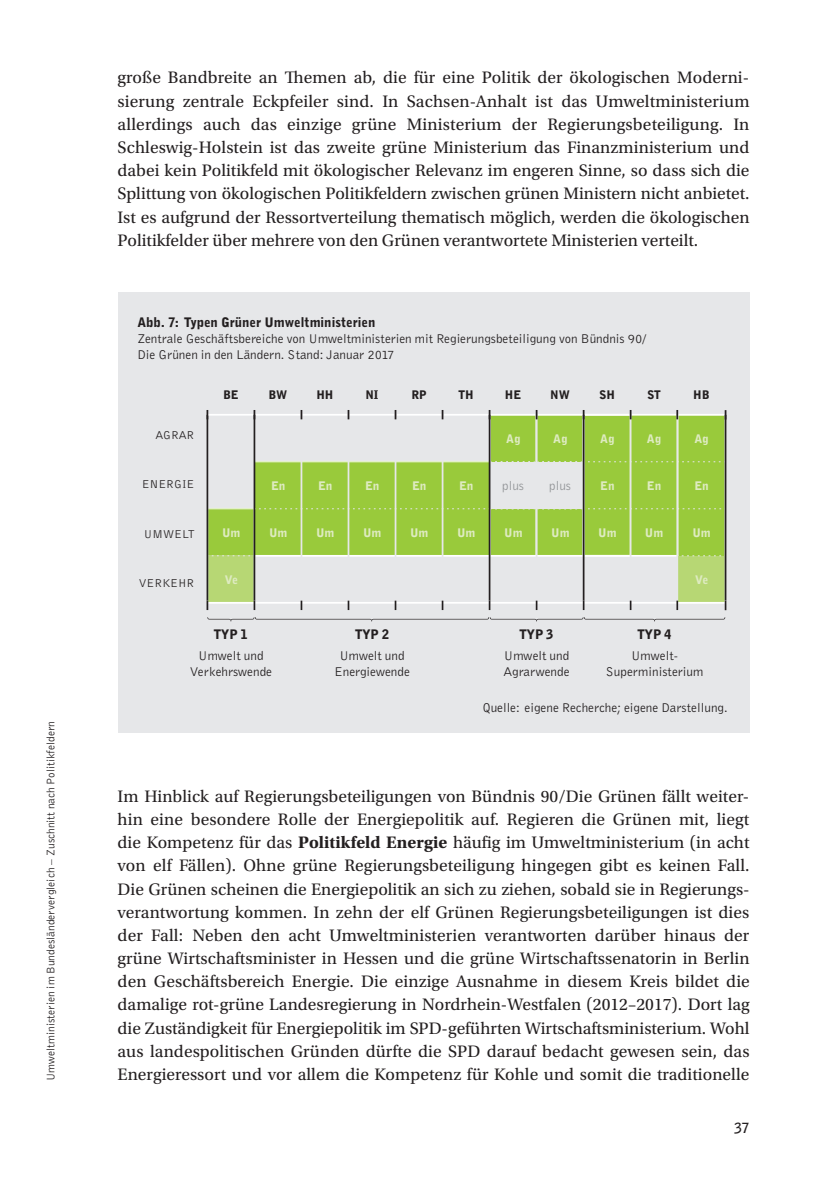
<style>
.page{position:relative;width:824px;height:1181px;background:#fff}
.page>*{position:absolute;margin:0;border:0;box-sizing:border-box;transform-origin:0 0}
.t1{font:17.5px/23.1px "Utopia Std";letter-spacing:.005em;color:#231f20;text-align:justify}
.t2{font:700 14px "Bell Gothic";color:#231f20}
.t3{font:13.12px/15.8px "Bell Gothic";color:#231f20;text-align:center}
.t4{font:900 13.12px "Bell Gothic";color:#231f20}
.t5{font:13.12px "Bell Gothic";color:#939598}
.t6{font:900 11.9px "Bell Gothic";color:#deebc1}
.t7{font:11.9px "Bell Gothic";color:#231f20}
.t8{font:900 11.9px "Bell Gothic";color:#231f20}
.t9{font:11.38px "Bell Gothic";color:#231f20}
.s1{font-weight:700}
</style>
<div class="page">
<div style="left:118px;top:292px;width:631px;height:440px;background:#e6e7e9"></div>
<svg style="left:207px;top:617px;width:518px;height:4px"></svg>
<div style="left:583px;top:415px;width:47px;height:141px;background:#99ca3b"></div>
<div style="left:490px;top:415px;width:46px;height:141px;background:#99ca3b"></div>
<div style="left:630px;top:415px;width:47px;height:141px;background:#99ca3b"></div>
<div style="left:677px;top:415px;width:47px;height:188px;background:#99ca3b"></div>
<div style="left:207px;top:509px;width:47px;height:94px;background:#99ca3b"></div>
<div style="left:207px;top:508px;width:47px;height:95px;border:1px solid #fff"></div>
<div style="left:207px;top:556px;width:47px;height:46px;background:#b7d774"></div>
<div style="left:678px;top:556px;width:46px;height:46px;background:#b7d774"></div>
<svg style="left:678px;top:555px;width:44px;height:1px"></svg>
<div style="left:254px;top:462px;width:47px;height:94px;background:#99ca3b"></div>
<div style="left:254px;top:461px;width:47px;height:95px;border:1px solid #fff"></div>
<div style="left:301px;top:462px;width:47px;height:94px;background:#99ca3b"></div>
<div style="left:301px;top:461px;width:47px;height:95px;border:1px solid #fff"></div>
<div style="left:348px;top:462px;width:47px;height:94px;background:#99ca3b"></div>
<div style="left:348px;top:461px;width:47px;height:95px;border:1px solid #fff"></div>
<div style="left:395px;top:462px;width:47px;height:94px;background:#99ca3b"></div>
<div style="left:395px;top:461px;width:47px;height:95px;border:1px solid #fff"></div>
<div style="left:442px;top:462px;width:47px;height:94px;background:#99ca3b"></div>
<div style="left:442px;top:461px;width:47px;height:95px;border:1px solid #fff"></div>
<div style="left:255px;top:510px;width:45px;height:45px;background:#99ca3b"></div>
<div style="left:302px;top:510px;width:45px;height:45px;background:#99ca3b"></div>
<div style="left:350px;top:510px;width:44px;height:44px;background:#99ca3b"></div>
<div style="left:397px;top:510px;width:44px;height:44px;background:#99ca3b"></div>
<div style="left:444px;top:510px;width:44px;height:44px;background:#99ca3b"></div>
<svg style="left:208px;top:555px;width:45px;height:1px"></svg>
<div style="left:490px;top:462px;width:46px;height:46px;background:#e6e7e9"></div>
<hr style="left:208px;top:602px;width:517px;height:1px;background:#fff">
<hr style="left:206px;top:415px;width:2px;height:185px;background:#231f20">
<div style="left:537px;top:414px;width:46px;height:142px;background:#99ca3b"></div>
<div style="left:537px;top:462px;width:46px;height:46px;background:#e6e7e9"></div>
<svg style="left:490px;top:461px;width:231px;height:1px"></svg>
<svg style="left:255px;top:508px;width:467px;height:1px"></svg>
<hr style="left:207px;top:414px;width:518px;height:2px;background:#fff">
<hr style="left:254px;top:555px;width:423px;height:1px;background:#fff">
<hr style="left:253px;top:415px;width:2px;height:185px;background:#231f20">
<hr style="left:724px;top:415px;width:2px;height:185px;background:#231f20">
<svg style="left:724px;top:601px;width:2px;height:9px"></svg>
<svg style="left:582px;top:600px;width:2px;height:10px"></svg>
<svg style="left:488px;top:600px;width:2px;height:10px"></svg>
<svg style="left:206px;top:600px;width:2px;height:10px"></svg>
<svg style="left:253px;top:600px;width:2px;height:10px"></svg>
<svg style="left:724px;top:410px;width:2px;height:9px"></svg>
<svg style="left:253px;top:410px;width:2px;height:9px"></svg>
<svg style="left:206px;top:410px;width:2px;height:9px"></svg>
<hr style="left:676px;top:415px;width:2px;height:185px;background:#e6e7e9">
<hr style="left:629px;top:415px;width:2px;height:185px;background:#e6e7e9">
<hr style="left:300px;top:415px;width:2px;height:185px;background:#e6e7e9">
<hr style="left:347px;top:415px;width:2px;height:185px;background:#e6e7e9">
<hr style="left:394px;top:415px;width:2px;height:185px;background:#e6e7e9">
<hr style="left:441px;top:415px;width:2px;height:185px;background:#e6e7e9">
<hr style="left:535px;top:414px;width:2px;height:186px;background:#e6e7e9">
<svg style="left:535px;top:600px;width:2px;height:10px"></svg>
<svg style="left:676px;top:600px;width:2px;height:10px"></svg>
<svg style="left:629px;top:600px;width:2px;height:10px"></svg>
<svg style="left:300px;top:600px;width:2px;height:10px"></svg>
<svg style="left:347px;top:600px;width:2px;height:10px"></svg>
<svg style="left:394px;top:600px;width:2px;height:10px"></svg>
<svg style="left:441px;top:600px;width:2px;height:10px"></svg>
<svg style="left:676px;top:410px;width:2px;height:9px"></svg>
<svg style="left:629px;top:410px;width:2px;height:9px"></svg>
<svg style="left:300px;top:410px;width:2px;height:9px"></svg>
<svg style="left:347px;top:410px;width:2px;height:9px"></svg>
<svg style="left:394px;top:410px;width:2px;height:9px"></svg>
<svg style="left:441px;top:410px;width:2px;height:9px"></svg>
<svg style="left:535px;top:410px;width:2px;height:9px"></svg>
<hr style="left:488px;top:415px;width:2px;height:185px;background:#231f20">
<hr style="left:582px;top:415px;width:2px;height:185px;background:#231f20">
<p class="t9" style="left:44px;top:1080px;width:361px;rotate:-90deg">Umweltministerien im Bundesländervergleich – Zuschnitt nach Politikfeldern</p>
<p class="t1" style="left:118px;top:67px;width:633px">große Bandbreite an Themen ab, die für eine Politik der ökologischen Moderni&shy;sierung zentrale Eckpfeiler sind. In Sachsen-Anhalt ist das Umweltministerium allerdings auch das einzige grüne Ministerium der Regierungsbeteiligung. In Schleswig-Holstein ist das zweite grüne Ministerium das Finanzministerium und dabei kein Politikfeld mit ökologischer Relevanz im engeren Sinne, so dass sich die Splittung von ökologischen Politikfeldern zwischen grünen Ministern nicht anbietet.<br>Ist es aufgrund der Ressortverteilung thematisch möglich, werden die ökologischen Politikfelder über mehrere von den Grünen verantwortete Ministerien verteilt.</p>
<p class="t4" style="left:137px;top:314px;width:239px">Abb. 7: Typen Grüner Umweltministerien</p>
<p class="t3" style="left:137px;top:331px;width:510px;text-align:left">Zentrale Geschäftsbereiche von Umweltministerien mit Regierungsbeteiligung von Bündnis 90/<br>Die Grünen in den Ländern. Stand: Januar 2017</p>
<p class="t8" style="left:223px;top:386px;width:17px">BE</p>
<p class="t8" style="left:268px;top:386px;width:20px">BW</p>
<p class="t8" style="left:316px;top:386px;width:19px">HH</p>
<p class="t8" style="left:365px;top:386px;width:15px">NI</p>
<p class="t8" style="left:411px;top:386px;width:17px">RP</p>
<p class="t8" style="left:458px;top:386px;width:17px">TH</p>
<p class="t8" style="left:505px;top:386px;width:18px">HE</p>
<p class="t8" style="left:550px;top:386px;width:21px">NW</p>
<p class="t8" style="left:599px;top:386px;width:17px">SH</p>
<p class="t8" style="left:647px;top:386px;width:15px">ST</p>
<p class="t8" style="left:693px;top:386px;width:18px">HB</p>
<p class="t7" style="left:155px;top:428px;width:41px">AGRAR</p>
<p class="t7" style="left:142px;top:477px;width:54px">ENERGIE</p>
<p class="t7" style="left:144px;top:526px;width:52px">UMWELT</p>
<p class="t7" style="left:139px;top:575px;width:57px">VERKEHR</p>
<p class="t6" style="left:222px;top:525px;width:20px">Um</p>
<p class="t6" style="left:225px;top:572px;width:15px">Ve</p>
<p class="t6" style="left:271px;top:478px;width:16px">En</p>
<p class="t6" style="left:318px;top:478px;width:16px">En</p>
<p class="t6" style="left:365px;top:478px;width:16px">En</p>
<p class="t6" style="left:412px;top:478px;width:16px">En</p>
<p class="t6" style="left:459px;top:478px;width:16px">En</p>
<p class="t6" style="left:269px;top:525px;width:20px">Um</p>
<p class="t6" style="left:316px;top:525px;width:20px">Um</p>
<p class="t6" style="left:363px;top:525px;width:20px">Um</p>
<p class="t6" style="left:410px;top:525px;width:20px">Um</p>
<p class="t6" style="left:457px;top:525px;width:20px">Um</p>
<p class="t6" style="left:506px;top:431px;width:16px">Ag</p>
<p class="t6" style="left:553px;top:431px;width:16px">Ag</p>
<p class="t5" style="left:502px;top:477px;width:23px">plus</p>
<p class="t5" style="left:549px;top:477px;width:23px">plus</p>
<p class="t6" style="left:647px;top:478px;width:16px">En</p>
<p class="t6" style="left:694px;top:478px;width:16px">En</p>
<p class="t6" style="left:600px;top:431px;width:16px">Ag</p>
<p class="t6" style="left:647px;top:431px;width:16px">Ag</p>
<p class="t6" style="left:694px;top:431px;width:16px">Ag</p>
<p class="t6" style="left:600px;top:478px;width:16px">En</p>
<p class="t6" style="left:504px;top:525px;width:20px">Um</p>
<p class="t6" style="left:551px;top:525px;width:20px">Um</p>
<p class="t6" style="left:598px;top:525px;width:20px">Um</p>
<p class="t6" style="left:645px;top:525px;width:20px">Um</p>
<p class="t6" style="left:692px;top:525px;width:20px">Um</p>
<p class="t6" style="left:695px;top:572px;width:15px">Ve</p>
<p class="t4" style="left:214px;top:626px;width:35px">TYP 1</p>
<p class="t4" style="left:355px;top:626px;width:35px">TYP 2</p>
<p class="t4" style="left:519px;top:626px;width:35px">TYP 3</p>
<p class="t4" style="left:637px;top:626px;width:35px">TYP 4</p>
<p class="t3" style="left:190px;top:647px;width:84px">Umwelt und<br>Verkehrswende</p>
<p class="t3" style="left:334px;top:647px;width:77px">Umwelt und<br>Energiewende</p>
<p class="t3" style="left:503px;top:647px;width:67px;text-align:left">Umwelt und<br>Agrarwende</p>
<p class="t3" style="left:606px;top:647px;width:99px">Umwelt-<br>Superministerium</p>
<p class="t3" style="left:482px;top:700px;width:246px">Quelle: eigene Recherche; eigene Darstellung.</p>
<p class="t1" style="left:118px;top:785px;width:633px">Im Hinblick auf Regierungsbeteiligungen von Bündnis 90/Die Grünen fällt weiter&shy;hin eine besondere Rolle der Energiepolitik auf. Regieren die Grünen mit, liegt die Kompetenz für das <span class="s1">Politikfeld Energie</span> häufig im Umweltministerium (in acht von elf Fällen). Ohne grüne Regierungsbeteiligung hingegen gibt es keinen Fall.<br>Die Grünen scheinen die Energiepolitik an sich zu ziehen, sobald sie in Regierungs&shy;verantwortung kommen. In zehn der elf Grünen Regierungsbeteiligungen ist dies der Fall: Neben den acht Umweltministerien verantworten darüber hinaus der grüne Wirtschaftsminister in Hessen und die grüne Wirtschaftssenatorin in Berlin den Geschäftsbereich Energie. Die einzige Ausnahme in diesem Kreis bildet die damalige rot-grüne Landesregierung in Nordrhein-Westfalen (2012–2017). Dort lag die Zuständigkeit für Energiepolitik im SPD-geführten Wirtschaftsministerium. Wohl aus landespolitischen Gründen dürfte die SPD darauf bedacht gewesen sein, das Energieressort und vor allem die Kompetenz für Kohle und somit die traditionelle</p>
<p class="t2" style="left:734px;top:1118px;width:17px">37</p>
</div>
